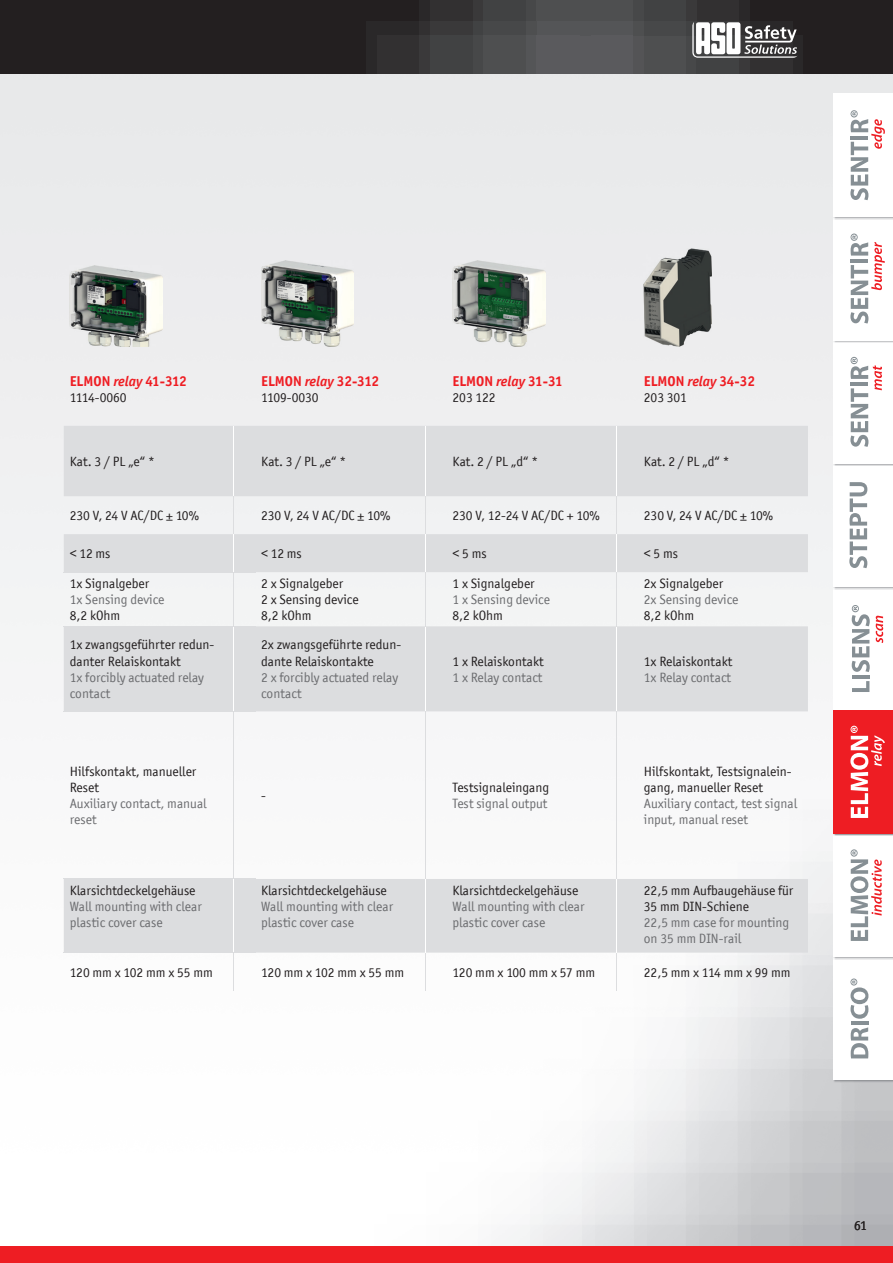
<style>
.page{position:relative;width:893px;height:1263px;background:#fff}
.page>*{position:absolute;margin:0;border:0;box-sizing:border-box;transform-origin:0 0}
.t1{font:700 14.25px "Officina San ITC";color:#ee1d23}
.t2{font:13.5px/16.2px "Officina San ITC";color:#231f20}
.t3{font:13.5px/16.2px "Officina San ITC";color:#6c6d70}
.t4{font:13.5px "Officina San ITC";letter-spacing:-.02em;color:#231f20}
.s1{font-style:italic}
</style>
<div class="page">
<div style="left:0;top:0;width:893px;height:74px;background:#231f20"></div>
<img style="left:419px;top:0;width:331px;height:22px">
<img style="left:632px;top:0;width:1px;height:35px">
<img style="left:792px;top:58px;width:1px;height:16px">
<img style="left:749px;top:58px;width:43px;height:16px">
<img style="left:739px;top:58px;width:10px;height:16px">
<div style="left:632px;top:35px;width:64px;height:39px;background:#4e4f50"></div>
<img style="left:696px;top:58px;width:43px;height:16px">
<img style="left:643px;top:22px;width:43px;height:13px">
<svg style="left:632px;top:22px;width:11px;height:13px"></svg>
<div style="left:590px;top:22px;width:42px;height:52px;background:#5a5a5d"></div>
<div style="left:526px;top:35px;width:64px;height:39px;background:#5a5a5d"></div>
<svg style="left:579px;top:22px;width:11px;height:13px"></svg>
<div style="left:377px;top:22px;width:43px;height:52px;background:#323031"></div>
<svg style="left:420px;top:22px;width:11px;height:13px"></svg>
<img style="left:431px;top:22px;width:42px;height:13px">
<img style="left:420px;top:35px;width:64px;height:39px">
<svg style="left:473px;top:22px;width:11px;height:13px"></svg>
<div style="left:484px;top:22px;width:42px;height:52px;background:#4e4f50"></div>
<img style="left:538px;top:22px;width:41px;height:13px">
<img style="left:537px;top:22px;width:1px;height:52px">
<svg style="left:526px;top:0;width:12px;height:35px"></svg>
<svg style="left:686px;top:22px;width:112px;height:36px;background:#919091"></svg>
<div style="left:0;top:1246px;width:893px;height:17px;background:#ee1d23"></div>
<svg style="left:0;top:426px;width:808px;height:527px"></svg>
<hr style="left:233px;top:426px;width:1px;height:70px;background:#fff">
<hr style="left:233px;top:534px;width:1px;height:38px;background:#fff">
<hr style="left:233px;top:627px;width:1px;height:84px;background:#fff">
<hr style="left:233px;top:879px;width:1px;height:73px;background:#fff">
<hr style="left:425px;top:426px;width:1px;height:70px;background:#fff">
<hr style="left:616px;top:426px;width:1px;height:70px;background:#fff">
<hr style="left:425px;top:534px;width:1px;height:38px;background:#fff">
<hr style="left:616px;top:534px;width:1px;height:38px;background:#fff">
<hr style="left:425px;top:626px;width:1px;height:85px;background:#fff">
<hr style="left:616px;top:626px;width:1px;height:85px;background:#fff">
<hr style="left:425px;top:879px;width:1px;height:74px;background:#fff">
<hr style="left:616px;top:879px;width:1px;height:74px;background:#fff">
<hr style="left:233px;top:496px;width:1px;height:38px;background:#dcdddf">
<hr style="left:64px;top:572px;width:170px;height:1px;background:#dcdddf">
<svg style="left:234px;top:572px;width:21px;height:1px"></svg>
<hr style="left:233px;top:572px;width:1px;height:54px;background:#dcdddf">
<hr style="left:64px;top:626px;width:170px;height:1px;background:#dcdddf">
<svg style="left:234px;top:626px;width:21px;height:1px"></svg>
<hr style="left:64px;top:711px;width:170px;height:1px;background:#dcdddf">
<svg style="left:234px;top:711px;width:21px;height:1px"></svg>
<hr style="left:233px;top:712px;width:1px;height:167px;background:#dcdddf">
<hr style="left:64px;top:879px;width:170px;height:1px;background:#dcdddf">
<svg style="left:234px;top:879px;width:21px;height:1px"></svg>
<hr style="left:64px;top:952px;width:170px;height:1px;background:#dcdddf">
<svg style="left:234px;top:952px;width:21px;height:1px"></svg>
<hr style="left:233px;top:953px;width:1px;height:37px;background:#dcdddf">
<hr style="left:425px;top:496px;width:1px;height:38px;background:#dcdddf">
<hr style="left:616px;top:496px;width:1px;height:38px;background:#dcdddf">
<hr style="left:425px;top:572px;width:1px;height:54px;background:#dcdddf">
<hr style="left:616px;top:572px;width:1px;height:54px;background:#dcdddf">
<hr style="left:425px;top:711px;width:1px;height:168px;background:#dcdddf">
<hr style="left:616px;top:711px;width:1px;height:168px;background:#dcdddf">
<hr style="left:425px;top:953px;width:1px;height:37px;background:#dcdddf">
<hr style="left:616px;top:953px;width:1px;height:37px;background:#dcdddf">
<img style="left:70px;top:265px;width:92px;height:81px">
<img style="left:261px;top:260px;width:93px;height:86px">
<img style="left:452px;top:260px;width:93px;height:86px">
<img style="left:644px;top:248px;width:68px;height:98px">
<img style="left:834px;top:1080px;width:59px;height:2px">
<svg style="left:851px;top:1027px;width:17px;height:31px"></svg>
<hr style="left:851px;top:1021px;width:17px;height:4px;background:#868f94">
<svg style="left:850px;top:978px;width:18px;height:41px"></svg>
<img style="left:834px;top:957px;width:59px;height:2px">
<svg style="left:850px;top:849px;width:32px;height:92px"></svg>
<img style="left:834px;top:587px;width:59px;height:2px">
<svg style="left:852px;top:681px;width:17px;height:11px"></svg>
<hr style="left:852px;top:675px;width:17px;height:4px;background:#868f94">
<svg style="left:852px;top:605px;width:18px;height:67px"></svg>
<svg style="left:876px;top:616px;width:7px;height:27px"></svg>
<img style="left:834px;top:464px;width:59px;height:2px">
<svg style="left:850px;top:357px;width:32px;height:90px"></svg>
<img style="left:834px;top:341px;width:59px;height:2px">
<svg style="left:850px;top:234px;width:35px;height:90px"></svg>
<svg style="left:850px;top:110px;width:35px;height:90px"></svg>
<svg style="left:849px;top:482px;width:18px;height:86px"></svg>
<img style="left:834px;top:833px;width:59px;height:3px">
<div style="left:833px;top:710px;width:60px;height:123px;background:#ee1d23"></div>
<svg style="left:850px;top:726px;width:35px;height:92px"></svg>
<p class="t1" style="left:70px;top:372px;width:119px">ELMON <span class="s1">relay</span> 41-312</p>
<p class="t4" style="left:70px;top:390px;width:58px">1114-0060</p>
<p class="t1" style="left:261px;top:372px;width:119px">ELMON <span class="s1">relay</span> 32-312</p>
<p class="t2" style="left:261px;top:390px;width:59px">1109-0030</p>
<p class="t1" style="left:452px;top:372px;width:112px">ELMON <span class="s1">relay</span> 31-31</p>
<p class="t2" style="left:452px;top:390px;width:45px">203 122</p>
<p class="t1" style="left:644px;top:372px;width:113px">ELMON <span class="s1">relay</span> 34-32</p>
<p class="t2" style="left:644px;top:390px;width:45px">203 301</p>
<p class="t2" style="left:70px;top:453px;width:87px">Kat. 3 / PL „e“ *</p>
<p class="t2" style="left:261px;top:453px;width:87px">Kat. 3 / PL „e“ *</p>
<p class="t2" style="left:452px;top:453px;width:87px">Kat. 2 / PL „d“ *</p>
<p class="t2" style="left:644px;top:453px;width:87px">Kat. 2 / PL „d“ *</p>
<p class="t2" style="left:70px;top:507px;width:131px">230 V, 24 V AC/DC ± 10%</p>
<p class="t2" style="left:261px;top:507px;width:131px">230 V, 24 V AC/DC ± 10%</p>
<p class="t2" style="left:452px;top:507px;width:149px">230 V, 12-24 V AC/DC + 10%</p>
<p class="t2" style="left:644px;top:507px;width:131px">230 V, 24 V AC/DC ± 10%</p>
<p class="t2" style="left:70px;top:545px;width:42px">&lt; 12 ms</p>
<p class="t2" style="left:261px;top:545px;width:42px">&lt; 12 ms</p>
<p class="t2" style="left:452px;top:545px;width:36px">&lt; 5 ms</p>
<p class="t2" style="left:644px;top:545px;width:36px">&lt; 5 ms</p>
<p class="t2" style="left:70px;top:575px;width:81px">1x Signalgeber</p>
<p class="t3" style="left:70px;top:591px;width:96px">1x Sensing device</p>
<p class="t2" style="left:70px;top:608px;width:52px">8,2 kOhm</p>
<p class="t2" style="left:261px;top:575px;width:99px">2 x Signalgeber<br>2 x Sensing device<br>8,2 kOhm</p>
<p class="t2" style="left:452px;top:575px;width:84px">1 x Signalgeber</p>
<p class="t2" style="left:644px;top:575px;width:81px">2x Signalgeber</p>
<p class="t3" style="left:644px;top:591px;width:96px">2x Sensing device</p>
<p class="t2" style="left:644px;top:608px;width:52px">8,2 kOhm</p>
<p class="t3" style="left:452px;top:591px;width:99px">1 x Sensing device</p>
<p class="t2" style="left:452px;top:608px;width:52px">8,2 kOhm</p>
<p class="t2" style="left:70px;top:637px;width:146px">1x zwangsgeführter redun&shy;danter Relaiskontakt</p>
<p class="t3" style="left:70px;top:669px;width:136px">1x forcibly actuated relay contact</p>
<p class="t2" style="left:70px;top:763px;width:128px">Hilfskontakt, manueller<br>Reset</p>
<p class="t3" style="left:70px;top:795px;width:139px">Auxiliary contact, manual reset</p>
<p class="t2" style="left:70px;top:882px;width:127px">Klarsichtdeckelgehäuse</p>
<p class="t3" style="left:70px;top:898px;width:134px">Wall mounting with clear plastic cover case</p>
<p class="t2" style="left:261px;top:637px;width:142px">2x zwangsgeführte redun&shy;dante Relaiskontakte</p>
<p class="t3" style="left:261px;top:669px;width:139px">2 x forcibly actuated relay contact</p>
<p class="t2" style="left:261px;top:787px;width:6px">-</p>
<p class="t2" style="left:261px;top:882px;width:127px">Klarsichtdeckelgehäuse</p>
<p class="t3" style="left:261px;top:898px;width:134px">Wall mounting with clear plastic cover case</p>
<p class="t2" style="left:452px;top:653px;width:93px">1 x Relaiskontakt</p>
<p class="t3" style="left:452px;top:669px;width:91px">1 x Relay contact</p>
<p class="t2" style="left:452px;top:779px;width:98px">Testsignaleingang</p>
<p class="t3" style="left:452px;top:795px;width:96px">Test signal output</p>
<p class="t2" style="left:452px;top:882px;width:127px">Klarsichtdeckelgehäuse</p>
<p class="t3" style="left:452px;top:898px;width:134px">Wall mounting with clear plastic cover case</p>
<p class="t2" style="left:644px;top:653px;width:90px">1x Relaiskontakt</p>
<p class="t3" style="left:644px;top:669px;width:89px">1x Relay contact</p>
<p class="t2" style="left:644px;top:763px;width:149px">Hilfskontakt, Testsignalein&shy;gang, manueller Reset</p>
<p class="t3" style="left:644px;top:795px;width:155px">Auxiliary contact, test signal input, manual reset</p>
<p class="t2" style="left:644px;top:882px;width:151px">22,5 mm Aufbaugehäuse für<br>35 mm DIN-Schiene</p>
<p class="t3" style="left:644px;top:914px;width:147px">22,5 mm case for mounting on 35 mm DIN-rail</p>
<p class="t2" style="left:70px;top:964px;width:145px">120 mm x 102 mm x 55 mm</p>
<p class="t2" style="left:261px;top:964px;width:145px">120 mm x 102 mm x 55 mm</p>
<p class="t2" style="left:452px;top:964px;width:144px">120 mm x 100 mm x 57 mm</p>
<p class="t2" style="left:644px;top:964px;width:148px">22,5 mm x 114 mm x 99 mm</p>
<p class="t2" style="left:854px;top:1217px;width:14px">61</p>
</div>
